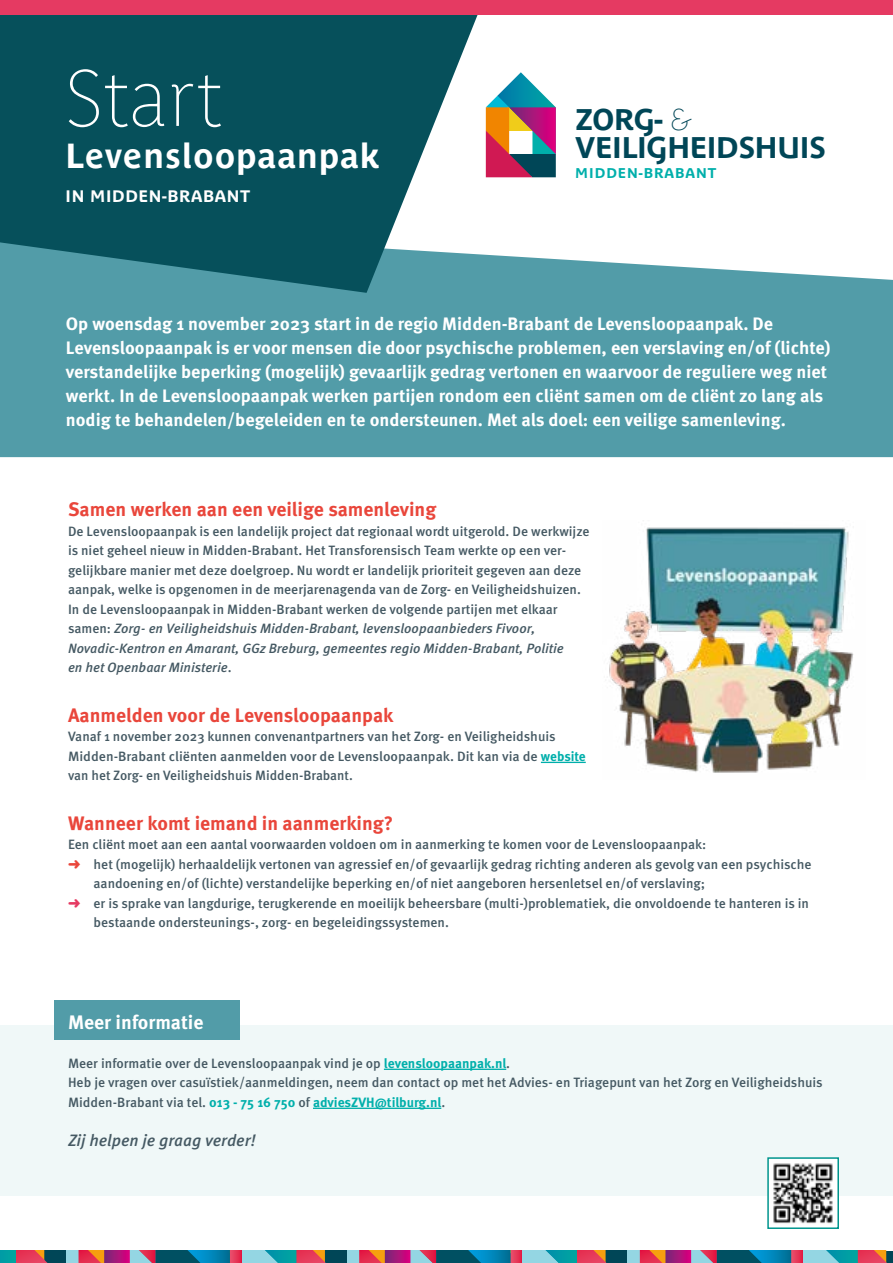
<style>
.page{position:relative;width:893px;height:1263px;background:#fff}
.page>*{position:absolute;margin:0;border:0;box-sizing:border-box;transform-origin:0 0}
.t1{font:78.15px "Parisine Plus Std Clair";letter-spacing:.01em;color:#fff}
.t2{font:700 34.5px "Parisine Plus Std";letter-spacing:.03em;color:#fff}
.t3{font:700 29.55px/27.9px "Parisine Plus Std";letter-spacing:-.01em;color:#004657}
.t4{font:700 19.5px "Meta Pro";color:#e9463b}
.t5{font:700 19.5px "Meta Pro";color:#fff}
.t6{font:700 18px/24px "Meta Pro";color:#fff}
.t7{font:italic 500 16.5px "Meta Pro";color:#455963}
.t8{font:700 16.5px "Parisine Plus Std";letter-spacing:.04em;color:#fff}
.t9{font:700 13.95px "Parisine Plus Std";letter-spacing:.07em;color:#00afab}
.t10{font:500 13.5px/19.5px "Meta Pro";color:#455963}
.s1{font-family:"Parisine Plus Std Clair";font-weight:400}
.s2{font-style:italic}
.s3{font-weight:700;color:#00afab}
.s4{color:#e9463b}
.s5{color:#e53a62}
</style>
<div class="page">
<div style="left:0;top:254px;width:893px;height:203px;background:#529ca8"></div>
<img style="left:609px;top:527px;width:245px;height:246px">
<svg style="left:485px;top:72px;width:71px;height:105px"></svg>
<svg style="left:0;top:15px;width:483px;height:278px;background:#246771"></svg>
<div style="left:41px;top:1249px;width:29px;height:14px;background:#004657"></div>
<div style="left:322px;top:1250px;width:29px;height:13px;background:#004657"></div>
<div style="left:602px;top:1251px;width:29px;height:12px;background:#004657"></div>
<div style="left:883px;top:1251px;width:10px;height:12px;background:#004657"></div>
<svg style="left:67px;top:1249px;width:12px;height:14px"></svg>
<div style="left:347px;top:1244px;width:14px;height:19px;background:#94d6e3"></div>
<svg style="left:628px;top:1250px;width:12px;height:13px"></svg>
<svg style="left:16px;top:1249px;width:32px;height:14px"></svg>
<svg style="left:0;top:1250px;width:16px;height:13px"></svg>
<svg style="left:79px;top:1250px;width:247px;height:13px;background:#736e86"></svg>
<svg style="left:359px;top:1249px;width:249px;height:14px;background:#7d798f"></svg>
<svg style="left:640px;top:1250px;width:247px;height:13px;background:#736f86"></svg>
<div style="left:0;top:1065px;width:893px;height:184px;background:#fff"></div>
<hr style="left:541px;top:762px;width:45px;height:1px;background:#00afab">
<div style="left:0;top:0;width:893px;height:15px;background:#e53a62"></div>
<div style="left:0;top:1025px;width:893px;height:171px;background:#f0f8f8"></div>
<div style="left:54px;top:1000px;width:186px;height:40px;background:#529ca8"></div>
<hr style="left:384px;top:1068px;width:122px;height:2px;background:#00afab">
<hr style="left:313px;top:1107px;width:128px;height:2px;background:#00afab">
<img style="left:770px;top:1160px;width:66px;height:64px">
<div style="left:767px;top:1157px;width:72px;height:72px;border:2px solid #00958d"></div>
<h1 class="t1" style="left:66px;top:54px;width:158px">Start</h1>
<h2 class="t2" style="left:66px;top:136px;width:315px">Levensloopaanpak</h2>
<p class="t8" style="left:66px;top:187px;width:186px">IN MIDDEN-BRABANT</p>
<h3 class="t3" style="left:575px;top:105px;width:252px">ZORG- <span class="s1">&amp;<br></span>VEILIGHEIDSHUIS</h3>
<p class="t9" style="left:575px;top:165px;width:143px">MIDDEN-BRABANT</p>
<p class="t6" style="left:66px;top:311px;width:766px">Op woensdag 1 november 2023 start in de regio Midden-Brabant de Levensloopaanpak. De Levensloopaanpak is er voor mensen die door psychische problemen, een verslaving en/of (lichte) verstandelijke beperking (mogelijk) gevaarlijk gedrag vertonen en waarvoor de reguliere weg niet werkt. In de Levensloopaanpak werken partijen rondom een cliënt samen om de cliënt zo lang als nodig te behandelen/begeleiden en te ondersteunen. Met als doel: een veilige samenleving.</p>
<h3 class="t4" style="left:68px;top:494px;width:370px">Samen werken aan een veilige samenleving</h3>
<p class="t10" style="left:68px;top:520px;width:523px">De Levensloopaanpak is een landelijk project dat regionaal wordt uitgerold. De werkwijze is niet geheel nieuw in Midden-Brabant. Het Transforensisch Team werkte op een ver&shy;gelijkbare manier met deze doelgroep. Nu wordt er landelijk prioriteit gegeven aan deze aanpak, welke is opgenomen in de meerjarenagenda van de Zorg- en Veiligheidshuizen.<br>In de Levensloopaanpak in Midden-Brabant werken de volgende partijen met elkaar samen: <span class="s2">Zorg- en Veiligheidshuis Midden-Brabant, levensloopaanbieders Fivoor, Novadic-Kentron en Amarant, GGz Breburg, gemeentes regio Midden-Brabant, Politie<br>en het Openbaar Ministerie</span>.</p>
<h3 class="t4" style="left:68px;top:700px;width:327px">Aanmelden voor de Levensloopaanpak</h3>
<p class="t10" style="left:68px;top:726px;width:519px">Vanaf 1 november 2023 kunnen convenantpartners van het Zorg- en Veiligheidshuis<br>Midden-Brabant cliënten aanmelden voor de Levensloopaanpak. Dit kan via de <span class="s3">website </span>van het Zorg- en Veiligheidshuis Midden-Brabant.</p>
<h3 class="t4" style="left:68px;top:808px;width:327px">Wanneer komt iemand in aanmerking?</h3>
<p class="t10" style="left:68px;top:834px;width:640px">Een cliënt moet aan een aantal voorwaarden voldoen om in aanmerking te komen voor de Levensloopaanpak:</p>
<p class="t10" style="left:68px;top:853px;width:745px"><span class="s4">➜</span> het (mogelijk) herhaaldelijk vertonen van agressief en/of gevaarlijk gedrag richting anderen als gevolg van een psychische</p>
<p class="t10" style="left:94px;top:873px;width:613px">aandoening en/of (lichte) verstandelijke beperking en/of niet aangeboren hersenletsel en/of verslaving;</p>
<p class="t10" style="left:68px;top:892px;width:743px"><span class="s5">➜</span> er is sprake van langdurige, terugkerende en moeilijk beheersbare (multi-)problematiek, die onvoldoende te hanteren is in</p>
<p class="t10" style="left:94px;top:912px;width:357px">bestaande ondersteunings-, zorg- en begeleidingssystemen.</p>
<h3 class="t5" style="left:68px;top:1007px;width:137px">Meer informatie</h3>
<p class="t10" style="left:68px;top:1052px;width:756px">Meer informatie over de Levensloopaanpak vind je op <span class="s3">levensloopaanpak.nl</span>.<br>Heb je vragen over casuïstiek/aanmeldingen, neem dan contact op met het Advies- en Triagepunt van het Zorg en Veiligheidshuis<br>Midden-Brabant via tel. <span class="s3">013 - 75 16 750</span> of <span class="s3">adviesZVH@tilburg.nl</span>.</p>
<p class="t7" style="left:68px;top:1127px;width:189px">Zij helpen je graag verder!</p>
</div>
